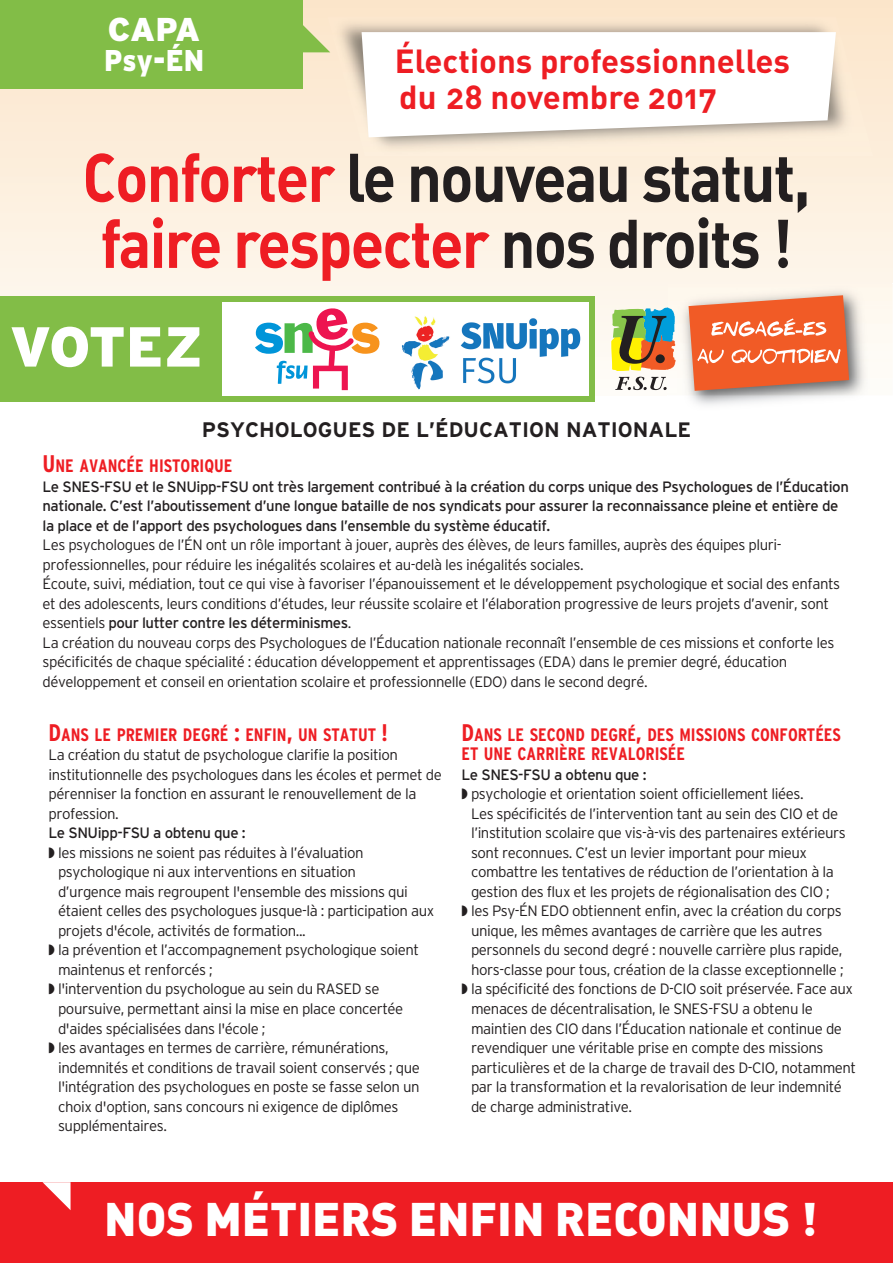
<style>
.page{position:relative;width:893px;height:1263px;background:#fff}
.page>*{position:absolute;margin:0;border:0;box-sizing:border-box;transform-origin:0 0}
.t1{font:67.65px/66px "DIN Bold Alternate";letter-spacing:-.03em;color:#231f20;scale:.91 1}
.t2{font:900 56.25px "Interstate";letter-spacing:-.02em;color:#fff}
.t3{font:46.5px "DIN Black Alternate";color:#fff}
.t4{font:33px/35.5px "DIN Bold Alternate";color:#ee1d23}
.t5{font:900 33px "Interstate";color:#fff}
.t6{font:900 30px "Interstate";color:#fff;scale:.9 1}
.t7{font:700 21px "Interstate";color:#231f20}
.t8{font:700 condensed 18px/19.5px "Interstate";color:#ee1d23}
.t9{font:300 15px/19.5px "Interstate";letter-spacing:-.03em;color:#231f20}
.t10{font:15px/19.5px "Interstate";letter-spacing:-.03em;color:#231f20}
.s1{color:#ee1d23}
.s2{font-size:24px}
.s3{font-weight:400}
</style>
<div class="page">
<div style="left:0;top:0;width:893px;height:395px;background:linear-gradient(to bottom,#fee6cd,#f3f6e8)"></div>
<div style="left:0;top:0;width:303px;height:88px;background:#82bd47"></div>
<img style="left:327px;top:16px;width:546px;height:140px">
<svg style="left:362px;top:32px;width:474px;height:105px"></svg>
<svg style="left:303px;top:24px;width:27px;height:28px"></svg>
<div style="left:0;top:1183px;width:893px;height:80px;background:#ee1d23"></div>
<svg style="left:43px;top:1182px;width:28px;height:28px"></svg>
<svg style="left:611px;top:305px;width:57px;height:85px"></svg>
<div style="left:0;top:297px;width:594px;height:105px;background:#82bd47"></div>
<div style="left:223px;top:303px;width:366px;height:93px;background:#fff"></div>
<svg style="left:255px;top:308px;width:124px;height:82px"></svg>
<img style="left:401px;top:316px;width:180px;height:74px">
<img style="left:668px;top:284px;width:225px;height:153px">
<img style="left:668px;top:306px;width:9px;height:86px">
<svg style="left:688px;top:295px;width:161px;height:96px"></svg>
<h3 class="t5" style="left:108px;top:17px;width:94px">CAPA</h3>
<h3 class="t6" style="left:104px;top:49px;width:112px">Psy-ÉN</h3>
<h3 class="t4" style="left:395px;top:47px;width:397px">Élections professionnelles du 28 novembre 2017</h3>
<h1 class="t1" style="left:82px;top:151px;width:802px"><span class="s1">Conforter</span> le nouveau statut, <span class="s1">faire respecter</span> nos droits !</h1>
<h2 class="t2" style="left:10px;top:326px;width:195px">VOTEZ</h2>
<h3 class="t7" style="left:202px;top:422px;width:491px">PSYCHOLOGUES DE L’ÉDUCATION NATIONALE</h3>
<p class="t8" style="left:43px;top:457px;width:191px"><span class="s2">U</span>NE AVANCÉE HISTORIQUE</p>
<p class="t10" style="left:43px;top:478px;width:808px">Le SNES-FSU et le SNUipp-FSU ont très largement contribué à la création du corps unique des Psychologues de l’Éducation nationale. C’est l’aboutissement d’une longue bataille de nos syndicats pour assurer la reconnaissance pleine et entière de la place et de l’apport des psychologues dans l’ensemble du système éducatif.</p>
<p class="t9" style="left:43px;top:536px;width:799px">Les psychologues de l’ÉN ont un rôle important à jouer, auprès des élèves, de leurs familles, auprès des équipes pluri&shy;professionnelles, pour réduire les inégalités scolaires et au-delà les inégalités sociales.<br>Écoute, suivi, médiation, tout ce qui vise à favoriser l’épanouissement et le développement psychologique et social des enfants et des adolescents, leurs conditions d’études, leur réussite scolaire et l’élaboration progressive de leurs projets d’avenir, sont essentiels <span class="s3">pour lutter contre les déterminismes</span>.<br>La création du nouveau corps des Psychologues de l’Éducation nationale reconnaît l’ensemble de ces missions et conforte les spécificités de chaque spécialité : éducation développement et apprentissages (EDA) dans le premier degré, éducation développement et conseil en orientation scolaire et professionnelle (EDO) dans le second degré.</p>
<p class="t8" style="left:48px;top:726px;width:341px"><span class="s2">D</span>ANS LE PREMIER DEGRÉ <span class="s2">:</span> ENFIN<span class="s2">,</span> UN STATUT <span class="s2">!</span></p>
<p class="t9" style="left:48px;top:747px;width:395px">La création du statut de psychologue clarifie la position institutionnelle des psychologues dans les écoles et permet de pérenniser la fonction en assurant le renouvellement de la profession.</p>
<p class="t10" style="left:48px;top:825px;width:199px">Le SNUipp-FSU a obtenu que :</p>
<p class="t9" style="left:48px;top:844px;width:317px">◗ les missions ne soient pas réduites à l’évaluation</p>
<p class="t9" style="left:58px;top:864px;width:300px">psychologique ni aux interventions en situation</p>
<p class="t9" style="left:58px;top:883px;width:351px">d’urgence mais regroupent l'ensemble des missions qui</p>
<p class="t9" style="left:58px;top:903px;width:378px">étaient celles des psychologues jusque-là : participation aux</p>
<p class="t9" style="left:58px;top:922px;width:249px">projets d'école, activités de formation...</p>
<p class="t9" style="left:48px;top:942px;width:372px">◗ la prévention et l’accompagnement psychologique soient</p>
<p class="t9" style="left:58px;top:961px;width:156px">maintenus et renforcés ;</p>
<p class="t9" style="left:48px;top:981px;width:332px">◗ l'intervention du psychologue au sein du RASED se</p>
<p class="t9" style="left:58px;top:1000px;width:347px">poursuive, permettant ainsi la mise en place concertée</p>
<p class="t9" style="left:58px;top:1020px;width:209px">d'aides spécialisées dans l'école ;</p>
<p class="t9" style="left:48px;top:1039px;width:342px">◗ les avantages en termes de carrière, rémunérations,</p>
<p class="t9" style="left:58px;top:1059px;width:363px">indemnités et conditions de travail soient conservés ; que</p>
<p class="t9" style="left:58px;top:1078px;width:363px">l'intégration des psychologues en poste se fasse selon un</p>
<p class="t9" style="left:58px;top:1098px;width:342px">choix d'option, sans concours ni exigence de diplômes</p>
<p class="t9" style="left:58px;top:1117px;width:110px">supplémentaires.</p>
<p class="t8" style="left:461px;top:726px;width:381px"><span class="s2">D</span>ANS LE SECOND DEGRÉ<span class="s2">,</span> DES MISSIONS CONFORTÉES<br>ET UNE CARRIÈRE REVALORISÉE</p>
<p class="t10" style="left:461px;top:766px;width:187px">Le SNES-FSU a obtenu que :</p>
<p class="t9" style="left:461px;top:786px;width:344px">◗ psychologie et orientation soient officiellement liées.</p>
<p class="t9" style="left:471px;top:805px;width:369px">Les spécificités de l’intervention tant au sein des CIO et de</p>
<p class="t9" style="left:471px;top:825px;width:376px">l’institution scolaire que vis-à-vis des partenaires extérieurs</p>
<p class="t9" style="left:471px;top:844px;width:338px">sont reconnues. C’est un levier important pour mieux</p>
<p class="t9" style="left:471px;top:864px;width:364px">combattre les tentatives de réduction de l’orientation à la</p>
<p class="t9" style="left:471px;top:883px;width:360px">gestion des flux et les projets de régionalisation des CIO ;</p>
<p class="t9" style="left:461px;top:903px;width:382px">◗ les Psy-ÉN EDO obtiennent enfin, avec la création du corps</p>
<p class="t9" style="left:471px;top:922px;width:353px">unique, les mêmes avantages de carrière que les autres</p>
<p class="t9" style="left:471px;top:942px;width:373px">personnels du second degré : nouvelle carrière plus rapide,</p>
<p class="t9" style="left:471px;top:961px;width:374px">hors-classe pour tous, création de la classe exceptionnelle ;</p>
<p class="t9" style="left:461px;top:981px;width:393px">◗ la spécificité des fonctions de D-CIO soit préservée. Face aux</p>
<p class="t9" style="left:471px;top:1000px;width:343px">menaces de décentralisation, le SNES-FSU a obtenu le</p>
<p class="t9" style="left:471px;top:1020px;width:373px">maintien des CIO dans l’Éducation nationale et continue de</p>
<p class="t9" style="left:471px;top:1039px;width:354px">revendiquer une véritable prise en compte des missions</p>
<p class="t9" style="left:471px;top:1059px;width:387px">particulières et de la charge de travail des D-CIO, notamment</p>
<p class="t9" style="left:471px;top:1078px;width:372px">par la transformation et la revalorisation de leur indemnité</p>
<p class="t9" style="left:471px;top:1098px;width:162px">de charge administrative.</p>
<h3 class="t3" style="left:104px;top:1203px;width:715px">NOS MÉTIERS ENFIN RECONNUS !</h3>
</div>
